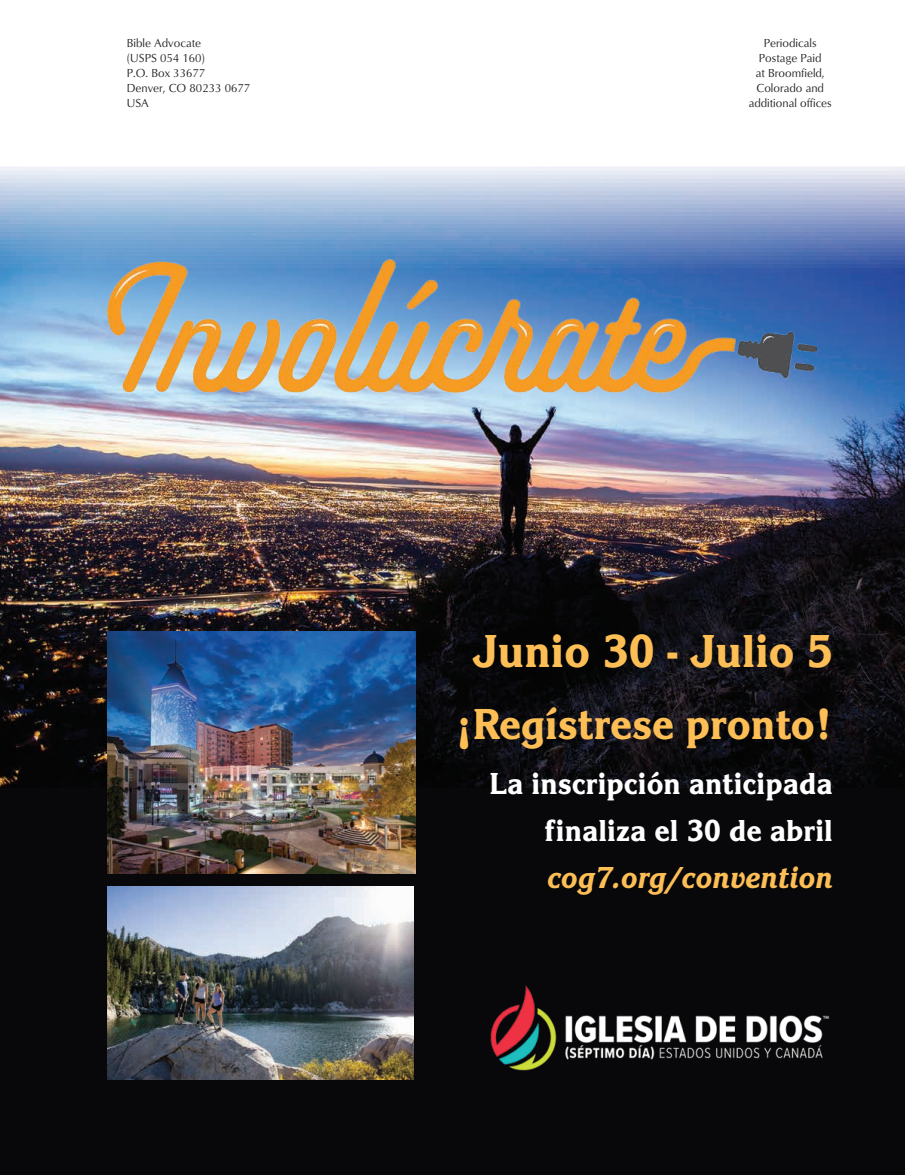
<style>
.page{position:relative;width:905px;height:1175px;background:#fff}
.page>*{position:absolute;margin:0;border:0;box-sizing:border-box;transform-origin:0 0}
.t1{font:48px "Korinna Extra Bold DTC";color:#fdbe56;scale:.9 1}
.t2{font:45px "Korinna Extra Bold DTC";color:#fdbe56;scale:.9 1}
.t3{font:31.5px "Korinna Extra Bold DTC";color:#fff;scale:.9 1}
.t4{font:31.5px "Korinna Extra Bold Italic DTC";color:#fdbe56;scale:.9 1}
.t5{font:12px "Optimum";color:#231f20;scale:.96 1}
</style>
<div class="page">
<div style="left:0;top:166px;width:904px;height:1008px;background:#08080a"></div>
<img style="left:0;top:166px;width:904px;height:621px">
<img style="left:107px;top:886px;width:306px;height:193px">
<img style="left:108px;top:631px;width:307px;height:242px">
<img style="left:490px;top:985px;width:340px;height:86px">
<img style="left:108px;top:260px;width:708px;height:137px">
<p class="t5" style="left:127px;top:36px;width:79px">Bible Advocate</p>
<p class="t5" style="left:127px;top:51px;width:83px">(USPS 054 160)</p>
<p class="t5" style="left:127px;top:66px;width:83px">P.O. Box 33677</p>
<p class="t5" style="left:127px;top:81px;width:130px">Denver, CO 80233 0677</p>
<p class="t5" style="left:127px;top:96px;width:25px">USA</p>
<p class="t5" style="left:763px;top:36px;width:56px">Periodicals</p>
<p class="t5" style="left:758px;top:51px;width:67px">Postage Paid</p>
<p class="t5" style="left:755px;top:66px;width:73px">at Broomfield,</p>
<p class="t5" style="left:756px;top:81px;width:72px">Colorado and</p>
<p class="t5" style="left:748px;top:96px;width:88px">additional offices</p>
<p class="t1" style="left:472px;top:623px;width:402px">Junio 30 - Julio 5</p>
<p class="t2" style="left:455px;top:698px;width:421px">¡Regístrese pronto!</p>
<p class="t3" style="left:490px;top:766px;width:383px">La inscripción anticipada</p>
<p class="t3" style="left:544px;top:813px;width:322px">finaliza el 30 de abril</p>
<p class="t4" style="left:547px;top:860px;width:319px">cog7.org/convention</p>
</div>
